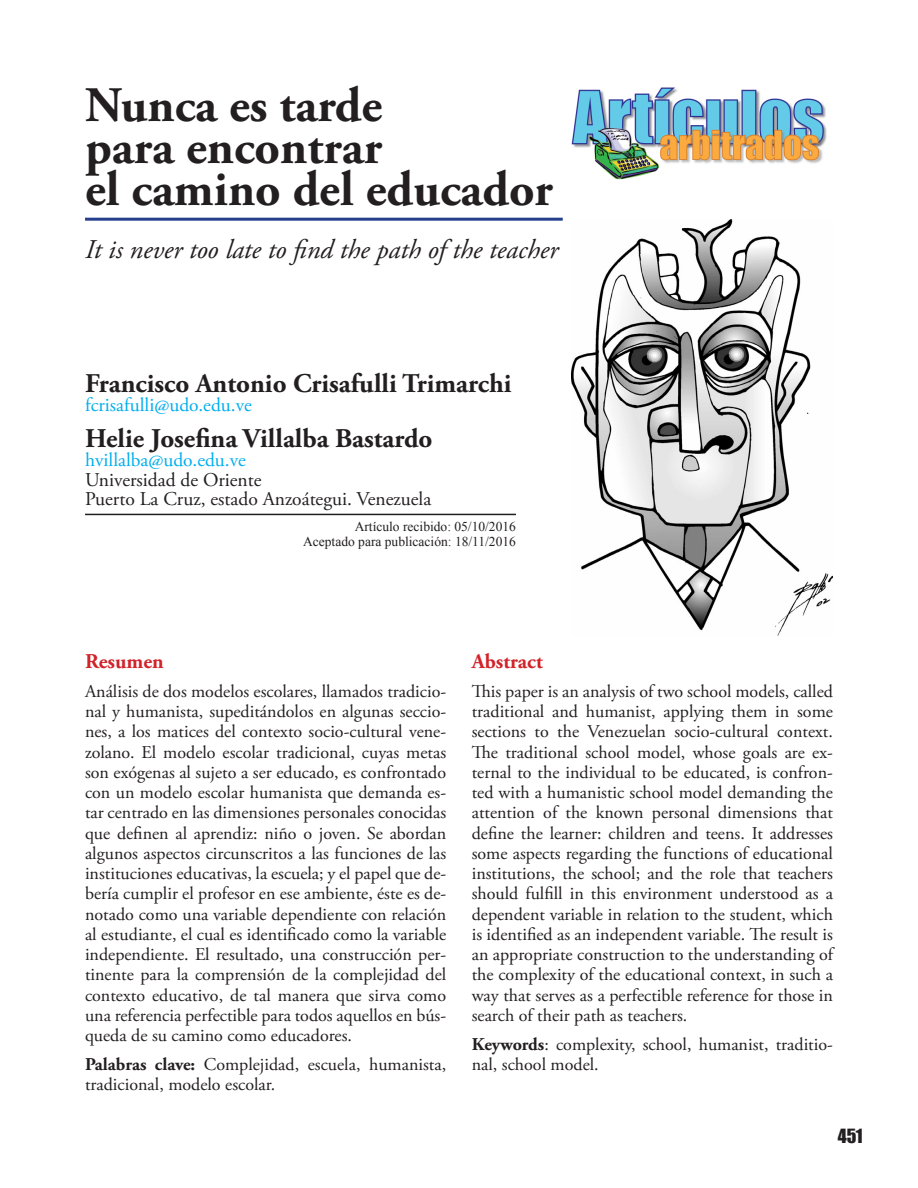
<style>
.page{position:relative;width:918px;height:1188px;background:#fff}
.page>*{position:absolute;margin:0;border:0;box-sizing:border-box;transform-origin:0 0}
.TITULO_ART_Sin{font:700 49.5px "Adobe Garamond Pro";color:#231f20}
.TITULO_ART_Con{font:700 49.5px "Adobe Garamond Pro";color:#231f20}
.Autores{font:700 27px "Adobe Garamond Pro";color:#231f20}
.Titulo_Ingles{font:italic 27px "Adobe Garamond Pro";color:#231f20}
.Resum_Abstra{font:700 21px "Adobe Garamond Pro";color:#d1232a}
.Correo_Univer{font:19.5px "Adobe Garamond Pro";color:#00aeef}
.Correo_Univer_-_con{font:19.5px "Adobe Garamond Pro";color:#231f20}
.Correo_Univer-2{font:19.5px "Adobe Garamond Pro";color:#231f20}
.t1{font:18px/20.2px "Adobe Garamond Pro";color:#231f20;text-align:justify}
.t2{font:18px "Impact";color:#231f20}
.Recibido{font:13.5px "Times New Roman";color:#231f20}
.s1{font-weight:700}
</style>
<div class="page">
<img style="left:572px;top:220px;width:261px;height:416px">
<img style="left:572px;top:87px;width:254px;height:93px">
<hr style="left:85px;top:218px;width:478px;height:3px;background:#253f8e">
<hr style="left:85px;top:514px;width:431px;height:1px;background:#231f20">
<p class="TITULO_ART_Sin" style="left:85px;top:76px;width:299px">Nunca es tarde</p>
<p class="TITULO_ART_Sin" style="left:85px;top:118px;width:298px">para encontrar</p>
<p class="TITULO_ART_Con" style="left:85px;top:160px;width:469px">el camino del educador</p>
<p class="Titulo_Ingles" style="left:85px;top:234px;width:475px">It is never too late to find the path of the teacher</p>
<p class="Autores" style="left:85px;top:367px;width:428px">Francisco Antonio Crisafulli Trimarchi</p>
<p class="Correo_Univer" style="left:85px;top:393px;width:168px">fcrisafulli@udo.edu.ve</p>
<p class="Autores" style="left:85px;top:422px;width:349px">Helie Josefina Villalba Bastardo</p>
<p class="Correo_Univer" style="left:85px;top:448px;width:162px">hvillalba@udo.edu.ve</p>
<p class="Correo_Univer-2" style="left:85px;top:468px;width:178px">Universidad de Oriente</p>
<p class="Correo_Univer_-_con" style="left:85px;top:487px;width:348px">Puerto La Cruz, estado Anzoátegui. Venezuela</p>
<p class="Recibido" style="left:355px;top:517px;width:163px">Artículo recibido: 05/10/2016</p>
<p class="Recibido" style="left:303px;top:532px;width:214px">Aceptado para publicación: 18/11/2016</p>
<p class="Resum_Abstra" style="left:85px;top:649px;width:80px">Resumen</p>
<p class="t1" style="left:85px;top:682px;width:363px">Análisis de dos modelos escolares, llamados tradicio&shy;nal y humanista, supeditándolos en algunas seccio&shy;nes, a los matices del contexto socio-cultural vene&shy;zolano. El modelo escolar tradicional, cuyas metas son exógenas al sujeto a ser educado, es confrontado con un modelo escolar humanista que demanda es&shy;tar centrado en las dimensiones personales conocidas que definen al aprendiz: niño o joven. Se abordan algunos aspectos circunscritos a las funciones de las instituciones educativas, la escuela; y el papel que de&shy;bería cumplir el profesor en ese ambiente, éste es de&shy;notado como una variable dependiente con relación al estudiante, el cual es identificado como la variable independiente. El resultado, una construcción per&shy;tinente para la comprensión de la complejidad del contexto educativo, de tal manera que sirva como una referencia perfectible para todos aquellos en bús&shy;queda de su camino como educadores.</p>
<p class="t1" style="left:85px;top:1055px;width:363px"><span class="s1">Palabras clave:</span> Complejidad, escuela, humanista, tradicional, modelo escolar.</p>
<p class="Resum_Abstra" style="left:472px;top:649px;width:73px">Abstract</p>
<p class="t1" style="left:472px;top:682px;width:363px">This paper is an analysis of two school models, called traditional and humanist, applying them in some sections to the Venezuelan socio-cultural context.<br>The traditional school model, whose goals are ex&shy;ternal to the individual to be educated, is confron&shy;ted with a humanistic school model demanding the attention of the known personal dimensions that define the learner: children and teens. It addresses some aspects regarding the functions of educational institutions, the school; and the role that teachers should fulfill in this environment understood as a dependent variable in relation to the student, which is identified as an independent variable. The result is an appropriate construction to the understanding of the complexity of the educational context, in such a way that serves as a perfectible reference for those in search of their path as teachers.</p>
<p class="t1" style="left:472px;top:1035px;width:363px"><span class="s1">Keywords</span>: complexity, school, humanist, traditio&shy;nal, school model.</p>
<p class="t2" style="left:838px;top:1122px;width:26px">451</p>
</div>
